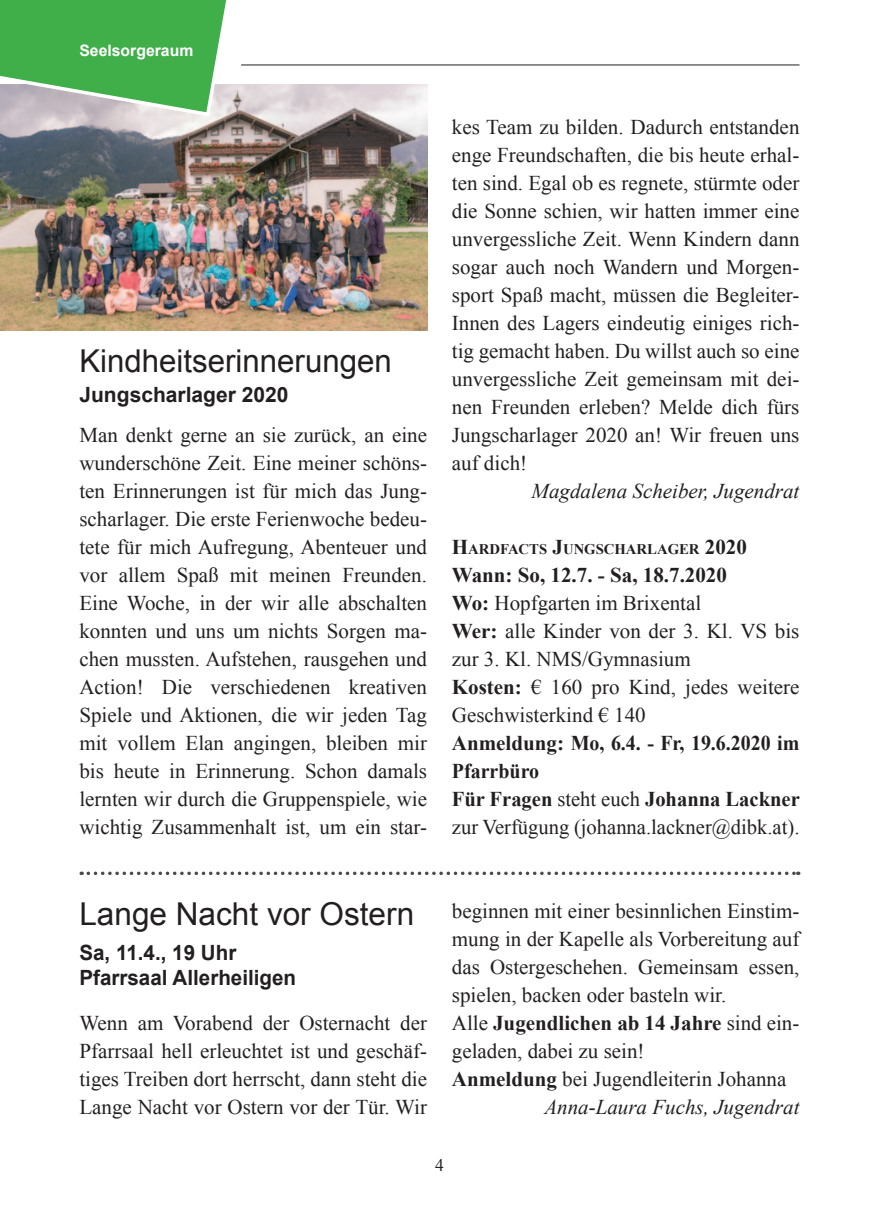
<style>
.page{position:relative;width:874px;height:1221px;background:#fff}
.page>*{position:absolute;margin:0;border:0;box-sizing:border-box;transform-origin:0 0}
.t1{font:31.5px "Arial";color:#231f20}
.t2{font:21px/28px "Times New Roman";color:#231f20;text-align:justify}
.t3{font:700 21px/28px "Times New Roman";color:#231f20}
.t4{font:700 21px/25.2px "Arial";color:#231f20}
.t5{font:italic 21px "Times New Roman";color:#231f20}
.t6{font:17.5px "Times New Roman";color:#231f20}
.t7{font:700 15.75px "Arial";color:#fff}
.t8{font:700 14.7px "Times New Roman";color:#231f20}
.s1{font-size:21px}
.s2{font-weight:700}
.s3{font-weight:400}
</style>
<div class="page">
<svg style="left:88px;top:871px;width:710px;height:4px"></svg>
<img style="left:0;top:84px;width:427px;height:246px">
<svg style="left:0;top:0;width:245px;height:118px;background:#6cb972"></svg>
<hr style="left:241px;top:64px;width:558px;height:1px;background:#231f20">
<p class="t7" style="left:79px;top:40px;width:115px">Seelsorgeraum</p>
<h1 class="t1" style="left:79px;top:340px;width:314px">Kindheitserinnerungen</h1>
<p class="t4" style="left:79px;top:383px;width:210px">Jungscharlager 2020</p>
<p class="t2" style="left:79px;top:421px;width:349px">Man denkt gerne an sie zurück, an eine wunderschöne Zeit. Eine meiner schöns&shy;ten Erinnerungen ist für mich das Jung&shy;scharlager. Die erste Ferienwoche bedeu&shy;tete für mich Aufregung, Abenteuer und vor allem Spaß mit meinen Freunden.<br>Eine Woche, in der wir alle abschalten konnten und uns um nichts Sorgen ma&shy;chen mussten. Aufstehen, rausgehen und Action! Die verschiedenen kreativen Spiele und Aktionen, die wir jeden Tag mit vollem Elan angingen, bleiben mir bis heute in Erinnerung. Schon damals lernten wir durch die Gruppenspiele, wie wichtig Zusammenhalt ist, um ein star-</p>
<p class="t2" style="left:451px;top:112px;width:349px">kes Team zu bilden. Dadurch entstanden enge Freundschaften, die bis heute erhal&shy;ten sind. Egal ob es regnete, stürmte oder die Sonne schien, wir hatten immer eine unvergessliche Zeit. Wenn Kindern dann sogar auch noch Wandern und Morgen&shy;sport Spaß macht, müssen die Begleiter-Innen des Lagers eindeutig einiges rich&shy;tig gemacht haben. Du willst auch so eine unvergessliche Zeit gemeinsam mit dei&shy;nen Freunden erleben? Melde dich fürs Jungscharlager 2020 an! Wir freuen uns auf dich!</p>
<p class="t5" style="left:531px;top:476px;width:269px">Magdalena Scheiber, Jugendrat</p>
<p class="t8" style="left:451px;top:539px;width:296px"><span class="s1">H</span>ARDFACTS <span class="s1">J</span>UNGSCHARLAGER <span class="s1">2020</span></p>
<p class="t2" style="left:451px;top:561px;width:349px;text-align:left"><span class="s2">Wann: So, 12.7. - Sa, 18.7.2020<br>Wo:</span> Hopfgarten im Brixental<br><span class="s2">Wer:</span> alle Kinder von der 3. Kl. VS bis zur 3. Kl. NMS/Gymnasium<br><span class="s2">Kosten:</span> € 160 pro Kind, jedes weitere<br>Geschwisterkind € 140</p>
<p class="t3" style="left:451px;top:728px;width:349px">Anmeldung: Mo, 6.4. - Fr, 19.6.2020 im<br>Pfarrbüro<br>Für Fragen <span class="s3">steht euch</span> Johanna Lackner <span class="s3">zur Verfügung (johanna.lackner@dibk.at).</span></p>
<h1 class="t1" style="left:79px;top:892px;width:336px">Lange Nacht vor Ostern</h1>
<p class="t4" style="left:79px;top:940px;width:218px">Sa, 11.4., 19 Uhr<br>Pfarrsaal Allerheiligen</p>
<p class="t2" style="left:79px;top:1009px;width:349px">Wenn am Vorabend der Osternacht der Pfarrsaal hell erleuchtet ist und geschäf&shy;tiges Treiben dort herrscht, dann steht die Lange Nacht vor Ostern vor der Tür. Wir</p>
<p class="t2" style="left:451px;top:897px;width:349px">beginnen mit einer besinnlichen Einstim-</p>
<p class="t2" style="left:451px;top:925px;width:349px">mung in der Kapelle als Vorbereitung auf</p>
<p class="t2" style="left:451px;top:953px;width:349px">das Ostergeschehen. Gemeinsam essen,</p>
<p class="t2" style="left:451px;top:980px;width:276px">spielen, backen oder basteln wir.</p>
<p class="t3" style="left:451px;top:1008px;width:349px"><span class="s3">Alle</span> Jugendlichen ab 14 Jahre <span class="s3">sind ein-</span></p>
<p class="t2" style="left:451px;top:1036px;width:194px">geladen, dabei zu sein!</p>
<p class="t2" style="left:451px;top:1064px;width:336px"><span class="s2">Anmeldung</span> bei Jugendleiterin Johanna</p>
<p class="t5" style="left:544px;top:1092px;width:256px">Anna-Laura Fuchs, Jugendrat</p>
<p class="t6" style="left:435px;top:1152px;width:10px">4</p>
</div>
